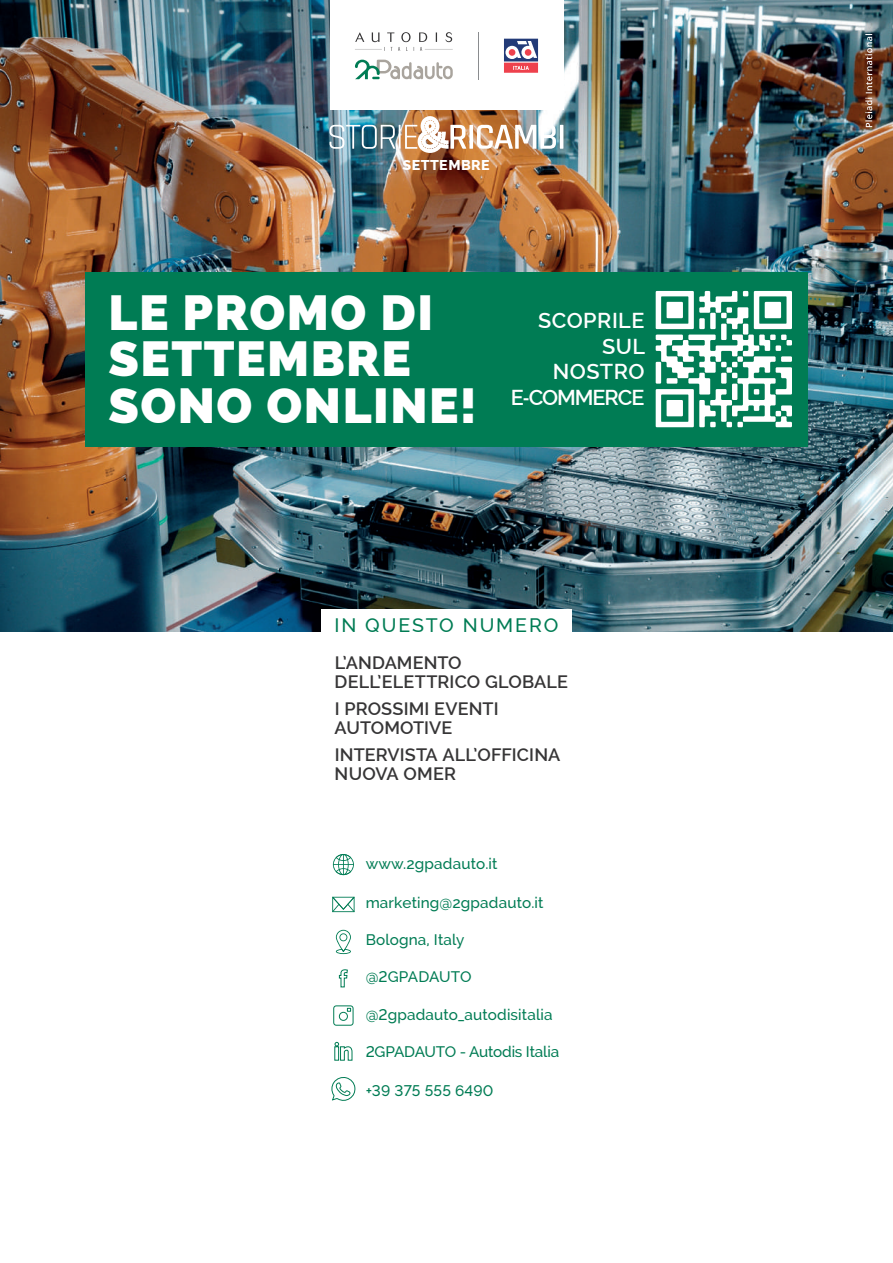
<style>
.page{position:relative;width:893px;height:1263px;background:#fff}
.page>*{position:absolute;margin:0;border:0;box-sizing:border-box;transform-origin:0 0}
.t1{font:800 49.35px/46.5px "Raleway";letter-spacing:.03em;color:#fff}
.t2{font:600 21.6px/25.7px "Raleway";letter-spacing:.015em;color:#fff;text-align:right}
.t3{font:500 19.5px "Raleway";letter-spacing:.1em;color:#007c54}
.t4{font:600 18px/18.8px "Raleway";letter-spacing:.005em;color:#363536}
.t5{font:500 15.3px "Raleway";letter-spacing:.01em;color:#007c54}
.t6{font:500 15.3px "Raleway";letter-spacing:-.01em;color:#007c54}
.t7{font:500 15.3px "Raleway";letter-spacing:-.015em;color:#007c54}
.t8{font:800 14.25px "Raleway";letter-spacing:.035em;color:#fff}
</style>
<div class="page">
<img style="left:0;top:0;width:893px;height:631px">
<svg style="left:332px;top:897px;width:23px;height:15px"></svg>
<svg style="left:333px;top:854px;width:21px;height:21px"></svg>
<svg style="left:336px;top:930px;width:15px;height:24px"></svg>
<svg style="left:339px;top:969px;width:9px;height:19px"></svg>
<svg style="left:333px;top:1005px;width:21px;height:21px"></svg>
<svg style="left:334px;top:1041px;width:19px;height:20px"></svg>
<svg style="left:331px;top:1077px;width:25px;height:24px"></svg>
<img style="left:330px;top:116px;width:233px;height:37px">
<div style="left:330px;top:0;width:233px;height:109px;background:#fff"></div>
<svg style="left:355px;top:60px;width:98px;height:19px"></svg>
<hr style="left:478px;top:32px;width:1px;height:47px;background:#8a8c8f">
<svg style="left:355px;top:32px;width:98px;height:19px"></svg>
<svg style="left:504px;top:39px;width:34px;height:34px"></svg>
<div style="left:321px;top:609px;width:251px;height:37px;background:#fff"></div>
<svg style="left:865px;top:34px;width:7px;height:93px"></svg>
<div style="left:85px;top:272px;width:723px;height:174px;background:#007c54"></div>
<svg style="left:656px;top:291px;width:136px;height:136px"></svg>
<p class="t8" style="left:403px;top:157px;width:89px">SETTEMBRE</p>
<h1 class="t1" style="left:109px;top:289px;width:369px">LE PROMO DI<br>SETTEMBRE<br>SONO ONLINE!</h1>
<p class="t2" style="left:511px;top:307px;width:136px">SCOPRILE<br>SUL<br>NOSTRO<br>E-COMMERCE</p>
<p class="t3" style="left:334px;top:614px;width:226px">IN QUESTO NUMERO</p>
<p class="t4" style="left:335px;top:653px;width:235px">●L’ANDAMENTO<br>DELL’ELETTRICO GLOBALE</p>
<p class="t4" style="left:335px;top:699px;width:165px">●I PROSSIMI EVENTI<br>AUTOMOTIVE</p>
<p class="t4" style="left:335px;top:745px;width:227px">●INTERVISTA ALL’OFFICINA<br>NUOVA OMER</p>
<p class="t5" style="left:366px;top:855px;width:133px">www.2gpadauto.it</p>
<p class="t5" style="left:366px;top:894px;width:179px">marketing@2gpadauto.it</p>
<p class="t5" style="left:366px;top:931px;width:100px">Bologna, Italy</p>
<p class="t7" style="left:366px;top:968px;width:107px">@2GPADAUTO</p>
<p class="t5" style="left:366px;top:1006px;width:188px">@2gpadauto_autodisitalia</p>
<p class="t6" style="left:366px;top:1043px;width:195px">2GPADAUTO - Autodis Italia</p>
<p class="t5" style="left:366px;top:1082px;width:129px">+39 375 555 6490</p>
</div>
